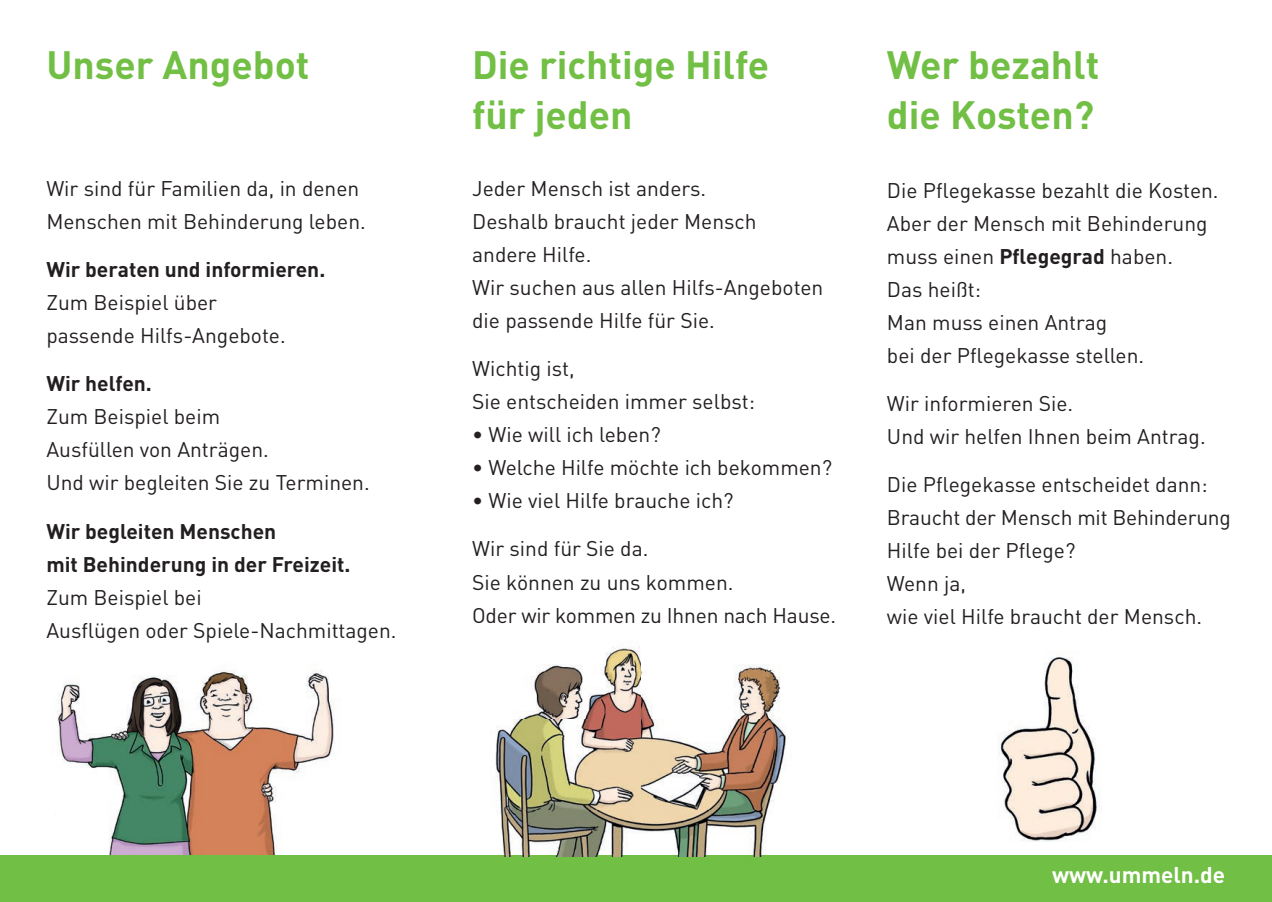
<style>
.page{position:relative;width:1272px;height:902px;background:#fff}
.page>*{position:absolute;margin:0;border:0;box-sizing:border-box;transform-origin:0 0}
.t1{font:700 39px/49.5px "DIN";color:#71bf44}
.t2{font:700 22.5px "DIN";color:#fff}
.t3{font:21px/33px "DIN";color:#231f20}
.t4{font:700 21px/33px "DIN";color:#231f20}
.s1{font-weight:700}
</style>
<div class="page">
<img style="left:54px;top:671px;width:281px;height:184px">
<div style="left:0;top:855px;width:1271px;height:46px;background:#71bf44"></div>
<img style="left:495px;top:647px;width:291px;height:209px">
<img style="left:998px;top:656px;width:102px;height:186px">
<h1 class="t1" style="left:46px;top:39px;width:265px">Unser Angebot</h1>
<p class="t3" style="left:46px;top:172px;width:321px">Wir sind für Familien da, in denen<br>Menschen mit Behinderung leben.</p>
<p class="t4" style="left:46px;top:252px;width:280px">Wir beraten und informieren.</p>
<p class="t3" style="left:46px;top:286px;width:241px">Zum Beispiel über passende Hilfs-Angebote.</p>
<p class="t4" style="left:46px;top:366px;width:107px">Wir helfen.</p>
<p class="t3" style="left:46px;top:400px;width:325px">Zum Beispiel beim<br>Ausfüllen von Anträgen.<br>Und wir begleiten Sie zu Terminen.</p>
<p class="t4" style="left:46px;top:513px;width:305px">Wir begleiten Menschen<br>mit Behinderung in der Freizeit.</p>
<p class="t3" style="left:46px;top:580px;width:351px">Zum Beispiel bei<br>Ausflügen oder Spiele-Nachmittagen.</p>
<h1 class="t1" style="left:472px;top:39px;width:298px">Die richtige Hilfe für jeden</h1>
<p class="t3" style="left:472px;top:172px;width:353px">Jeder Mensch ist anders.<br>Deshalb braucht jeder Mensch andere Hilfe.<br>Wir suchen aus allen Hilfs-Angeboten die passende Hilfe für Sie.</p>
<p class="t3" style="left:472px;top:352px;width:284px">Wichtig ist,<br>Sie entscheiden immer selbst:</p>
<p class="t3" style="left:472px;top:418px;width:190px">• Wie will ich leben?</p>
<p class="t3" style="left:472px;top:451px;width:361px">• Welche Hilfe möchte ich bekommen?</p>
<p class="t3" style="left:472px;top:484px;width:263px">• Wie viel Hilfe brauche ich?</p>
<p class="t3" style="left:472px;top:532px;width:365px">Wir sind für Sie da.<br>Sie können zu uns kommen.<br>Oder wir kommen zu Ihnen nach Hause.</p>
<h1 class="t1" style="left:887px;top:39px;width:214px">Wer bezahlt die Kosten?</h1>
<p class="t3" style="left:887px;top:173px;width:333px">Die Pflegekasse bezahlt die Kosten.<br>Aber der Mensch mit Behinderung muss einen <span class="s1">Pflegegrad</span> haben.<br>Das heißt:<br>Man muss einen Antrag<br>bei der Pflegekasse stellen.</p>
<p class="t3" style="left:887px;top:386px;width:320px">Wir informieren Sie.<br>Und wir helfen Ihnen beim Antrag.</p>
<p class="t3" style="left:887px;top:467px;width:345px">Die Pflegekasse entscheidet dann:<br>Braucht der Mensch mit Behinderung<br>Hilfe bei der Pflege?<br>Wenn ja,<br>wie viel Hilfe braucht der Mensch.</p>
<p class="t2" style="left:1052px;top:860px;width:174px">www.ummeln.de</p>
</div>
